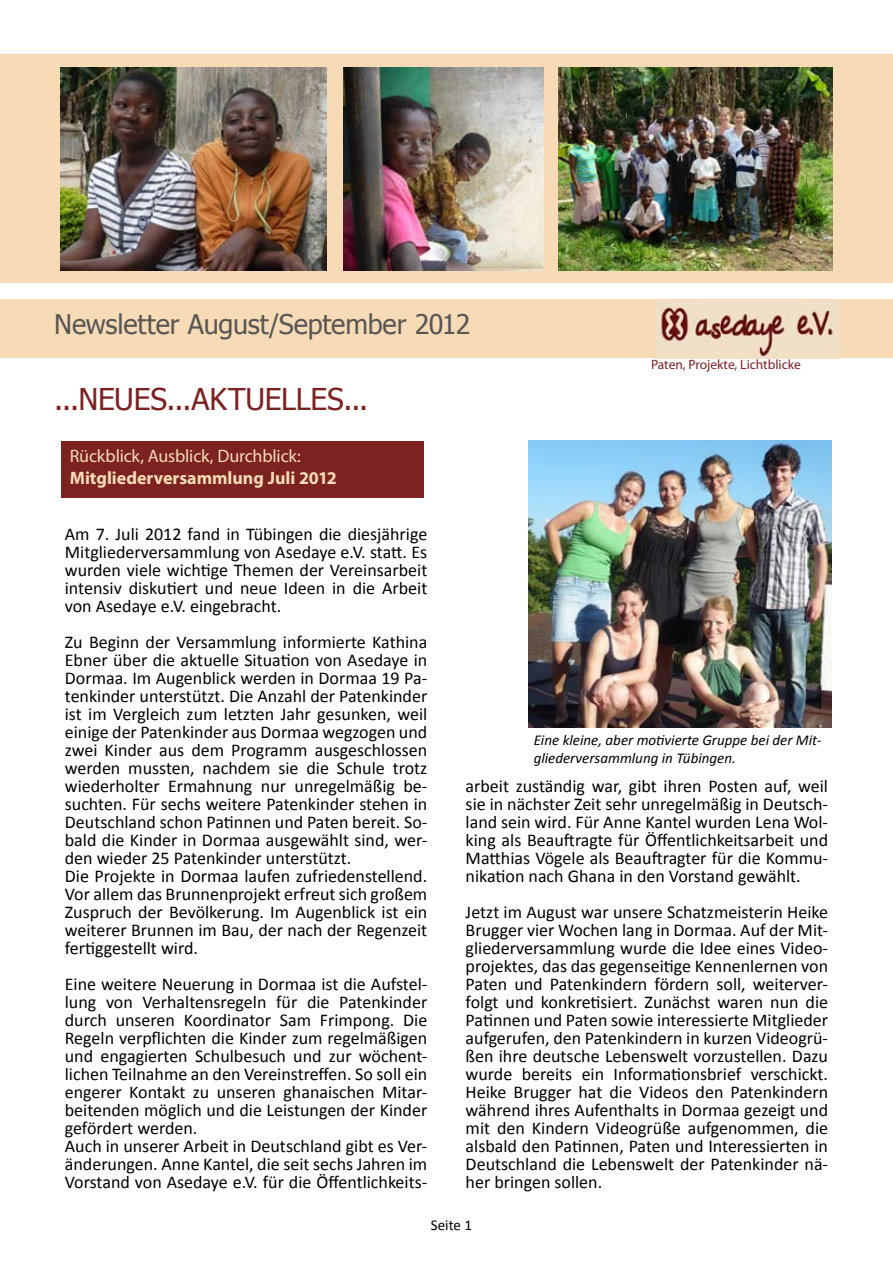
<style>
.page{position:relative;width:893px;height:1263px;background:#fff}
.page>*{position:absolute;margin:0;border:0;box-sizing:border-box;transform-origin:0 0}
.t1{font:30px "Tahoma";letter-spacing:-.01em;color:#7c2221}
.t2{font:27px "Tahoma";letter-spacing:-.01em;color:#585755}
.t3{font:18px/18px "Calibri";color:#000;text-align:justify}
.t4{font:18px "Myriad Pro";letter-spacing:-.01em;color:#f7dbb6}
.t5{font:700 18px "Myriad Pro";color:#f7dbb6}
.t6{font:italic 15px/18px "Calibri";color:#000}
.t7{font:15px "Calibri";color:#000}
.t8{font:13.5px "Myriad Pro";color:#7c2120}
</style>
<div class="page">
<div style="left:61px;top:441px;width:362px;height:57px;background:#7c2221"></div>
<div style="left:0;top:55px;width:893px;height:228px;background:#f7dbb6"></div>
<div style="left:0;top:299px;width:893px;height:59px;background:#f7dbb6"></div>
<img style="left:657px;top:300px;width:182px;height:58px">
<img style="left:558px;top:68px;width:275px;height:203px">
<img style="left:61px;top:68px;width:266px;height:202px">
<img style="left:344px;top:68px;width:199px;height:203px">
<img style="left:529px;top:441px;width:302px;height:286px">
<h2 class="t2" style="left:54px;top:307px;width:418px">Newsletter August/September 2012</h2>
<h1 class="t1" style="left:54px;top:380px;width:316px">...NEUES...AKTUELLES...</h1>
<p class="t4" style="left:70px;top:445px;width:233px">Rückblick, Ausblick, Durchblick:</p>
<p class="t5" style="left:70px;top:466px;width:269px">Mitgliederversammlung Juli 2012</p>
<p class="t8" style="left:651px;top:356px;width:151px">Paten, Projekte, Lichtblicke</p>
<p class="t3" style="left:65px;top:524px;width:364px">Am 7. Juli 2012 fand in Tübingen die diesjährige Mitgliederversammlung von Asedaye e.V. statt. Es wurden viele wichtige Themen der Vereinsarbeit intensiv diskutiert und neue Ideen in die Arbeit von Asedaye e.V. eingebracht.</p>
<p class="t3" style="left:65px;top:632px;width:364px;text-align:left">Zu Beginn der Versammlung informierte Kathina Ebner über die aktuelle Situation von Asedaye in Dormaa. Im Augenblick werden in Dormaa 19 Pa&shy;tenkinder unterstützt. Die Anzahl der Patenkinder ist im Vergleich zum letzten Jahr gesunken, weil einige der Patenkinder aus Dormaa wegzogen und zwei Kinder aus dem Programm ausgeschlossen werden mussten, nachdem sie die Schule trotz wiederholter Ermahnung nur unregelmäßig be&shy;suchten. Für sechs weitere Patenkinder stehen in Deutschland schon Patinnen und Paten bereit. So&shy;bald die Kinder in Dormaa ausgewählt sind, wer&shy;den wieder 25 Patenkinder unterstützt.<br>Die Projekte in Dormaa laufen zufriedenstellend.<br>Vor allem das Brunnenprojekt erfreut sich großem Zuspruch der Bevölkerung. Im Augenblick ist ein weiterer Brunnen im Bau, der nach der Regenzeit fertiggestellt wird.</p>
<p class="t3" style="left:65px;top:974px;width:364px;text-align:left">Eine weitere Neuerung in Dormaa ist die Aufstel&shy;lung von Verhaltensregeln für die Patenkinder durch unseren Koordinator Sam Frimpong. Die Regeln verpflichten die Kinder zum regelmäßigen und engagierten Schulbesuch und zur wöchent&shy;lichen Teilnahme an den Vereinstreffen. So soll ein engerer Kontakt zu unseren ghanaischen Mitar&shy;beitenden möglich und die Leistungen der Kinder gefördert werden.<br>Auch in unserer Arbeit in Deutschland gibt es Ver&shy;änderungen. Anne Kantel, die seit sechs Jahren im Vorstand von Asedaye e.V. für die Öffentlichkeits-</p>
<p class="t6" style="left:534px;top:730px;width:289px">Eine kleine, aber motivierte Gruppe bei der Mit&shy;gliederversammlung in Tübingen.</p>
<p class="t3" style="left:466px;top:776px;width:364px">arbeit zuständig war, gibt ihren Posten auf, weil sie in nächster Zeit sehr unregelmäßig in Deutsch&shy;land sein wird. Für Anne Kantel wurden Lena Wol&shy;king als Beauftragte für Öffentlichkeitsarbeit und Matthias Vögele als Beauftragter für die Kommu&shy;nikation nach Ghana in den Vorstand gewählt.</p>
<p class="t3" style="left:466px;top:902px;width:364px">Jetzt im August war unsere Schatzmeisterin Heike Brugger vier Wochen lang in Dormaa. Auf der Mit&shy;gliederversammlung wurde die Idee eines Video&shy;projektes, das das gegenseitige Kennenlernen von Paten und Patenkindern fördern soll, weiterver&shy;folgt und konkretisiert. Zunächst waren nun die Patinnen und Paten sowie interessierte Mitglieder aufgerufen, den Patenkindern in kurzen Videogrü&shy;ßen ihre deutsche Lebenswelt vorzustellen. Dazu wurde bereits ein Informationsbrief verschickt.<br>Heike Brugger hat die Videos den Patenkindern während ihres Aufenthalts in Dormaa gezeigt und mit den Kindern Videogrüße aufgenommen, die alsbald den Patinnen, Paten und Interessierten in Deutschland die Lebenswelt der Patenkinder nä&shy;her bringen sollen.</p>
<p class="t7" style="left:431px;top:1216px;width:43px">Seite 1</p>
</div>
